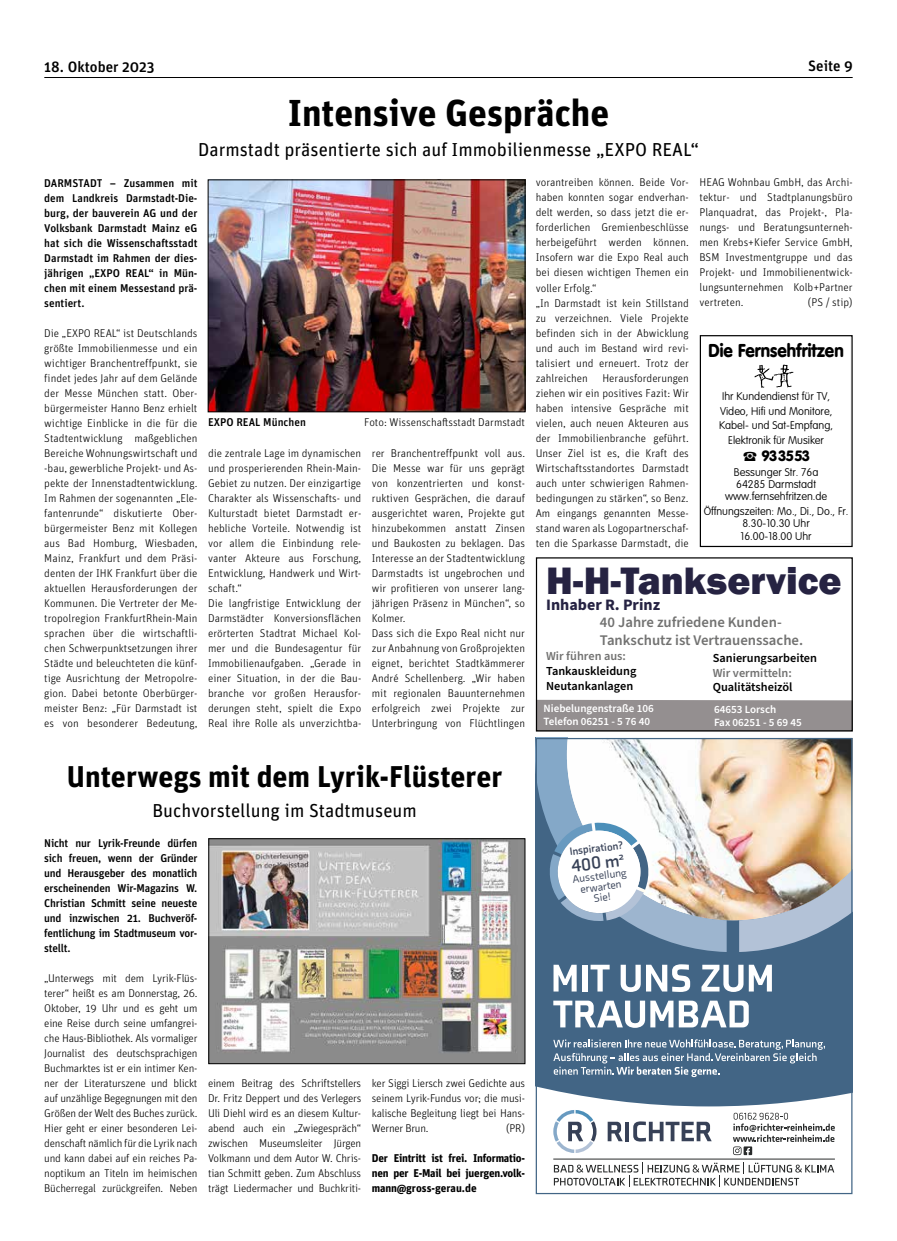
<style>
.page{position:relative;width:897px;height:1241px;background:#fff}
.page>*{position:absolute;margin:0;border:0;box-sizing:border-box;transform-origin:0 0}
.t1{font:800 39.25px "Franklin Gothic";color:#262342}
.t2{font:700 37.5px "Unit Pro";color:#000}
.t3{font:700 30px "Unit Pro";color:#000}
.t4{font:18.75px "Unit Pro";color:#000}
.t5{font:900 18.38px "VAG Rounded";color:#000;scale:.92 1}
.t6{font:700 17.88px "Axia";color:#374157}
.t7{font:700 16px "Source Sans Pro";color:#262343}
.t8{font:600 15px "Stone Sans ITC Std";color:#000}
.t9{font:500 15px "Unit Pro";color:#000}
.t10{font:600 14.75px/17.6px "Source Sans Pro";color:#727271}
.t11{font:900 14.62px "VAG Rounded";color:#000}
.t12{font:600 12.25px/14.8px "Source Sans Pro";color:#000}
.t13{font:600 12.25px "Source Sans Pro";color:#727271}
.t14{font:300 11.25px/15px "Unit Pro";color:#000;text-align:justify}
.t15{font:500 11.25px/15px "Unit Pro";color:#000;text-align:justify}
.t16{font:700 11.25px/15px "Unit Pro";letter-spacing:-.02em;color:#000;text-align:justify}
.t17{font:100 11px/12.2px "VAG Rounded";color:#000;text-align:center}
.t18{font:600 11px/13.2px "Source Sans Pro";color:#fff}
.t19{font:10.88px/10.9px "Axia";color:#374157;text-align:center}
.t20{font:700 10.88px "Axia";color:#374157}
.s1{font-family:"European Pi One";font-weight:400}
</style>
<div class="page">
<hr style="left:44px;top:77px;width:808px;height:1px;background:#000">
<svg style="left:537px;top:920px;width:313px;height:186px;background:#4e6e8c"></svg>
<svg style="left:607px;top:1121px;width:15px;height:19px"></svg>
<hr style="left:625px;top:1121px;width:4px;height:19px;background:#374157">
<svg style="left:633px;top:1121px;width:78px;height:20px"></svg>
<svg style="left:553px;top:1110px;width:43px;height:42px"></svg>
<hr style="left:553px;top:1158px;width:281px;height:1px;background:#292b2b">
<svg style="left:733px;top:1112px;width:101px;height:42px"></svg>
<svg style="left:739px;top:920px;width:111px;height:31px;background:#889fb8"></svg>
<img style="left:726px;top:739px;width:124px;height:181px">
<svg style="left:537px;top:739px;width:189px;height:212px"></svg>
<svg style="left:553px;top:1039px;width:272px;height:37px;background:#65819b"></svg>
<svg style="left:553px;top:964px;width:23px;height:27px"></svg>
<div style="left:582px;top:964px;width:5px;height:27px;background:#fff"></div>
<svg style="left:590px;top:964px;width:19px;height:27px"></svg>
<svg style="left:620px;top:964px;width:20px;height:27px"></svg>
<svg style="left:646px;top:964px;width:44px;height:27px"></svg>
<svg style="left:701px;top:964px;width:70px;height:27px"></svg>
<svg style="left:553px;top:1000px;width:195px;height:27px"></svg>
<svg style="left:554px;top:1162px;width:280px;height:24px"></svg>
<div style="left:535px;top:737px;width:317px;height:456px;border:1px solid #426585"></div>
<img style="left:754px;top:364px;width:39px;height:23px">
<div style="left:699px;top:335px;width:153px;height:212px;border:1px solid #000"></div>
<img style="left:211px;top:840px;width:312px;height:221px">
<div style="left:538px;top:699px;width:312px;height:30px;background:#948f90"></div>
<div style="left:536px;top:557px;width:316px;height:174px;border:1px solid #000"></div>
<img style="left:210px;top:182px;width:313px;height:228px">
<div style="left:208px;top:180px;width:317px;height:232px;border:1px solid #000"></div>
<h3 class="t9" style="left:808px;top:55px;width:46px">Seite 9</h3>
<h3 class="t8" style="left:44px;top:57px;width:127px">18. Oktober 2023</h3>
<h3 class="t8" style="left:804px;top:57px;width:36px">Seite</h3>
<h3 class="t9" style="left:60px;top:56px;width:96px">. Oktober 2023</h3>
<h2 class="t2" style="left:288px;top:86px;width:323px">Intensive Gespräche</h2>
<h3 class="t4" style="left:198px;top:136px;width:502px">Darmstadt präsentierte sich auf Immobilienmesse „EXPO REAL“</h3>
<p class="t15" style="left:44px;top:175px;width:155px">DARMSTADT – Zusammen mit dem Landkreis Darmstadt-Die&shy;burg, der bauverein AG und der Volksbank Darmstadt Mainz eG hat sich die Wissenschaftsstadt Darmstadt im Rahmen der dies&shy;jährigen „EXPO REAL“ in Mün&shy;chen mit einem Messestand prä&shy;sentiert.</p>
<p class="t14" style="left:44px;top:325px;width:155px">Die „EXPO REAL“ ist Deutschlands größte Immobilienmesse und ein wichtiger Branchentreffpunkt, sie findet jedes Jahr auf dem Gelände der Messe München statt. Ober&shy;bürgermeister Hanno Benz erhielt wichtige Einblicke in die für die Stadtentwicklung maßgeblichen Bereiche Wohnungswirtschaft und -bau, gewerbliche Projekt- und As&shy;pekte der Innenstadtentwicklung.<br>Im Rahmen der sogenannten „Ele&shy;fantenrunde“ diskutierte Ober&shy;bürgermeister Benz mit Kollegen aus Bad Homburg, Wiesbaden, Mainz, Frankfurt und dem Präsi&shy;denten der IHK Frankfurt über die aktuellen Herausforderungen der Kommunen. Die Vertreter der Me&shy;tropolregion FrankfurtRhein-Main sprachen über die wirtschaftli&shy;chen Schwerpunktsetzungen ihrer Städte und beleuchteten die künf&shy;tige Ausrichtung der Metropolre&shy;gion. Dabei betonte Oberbürger&shy;meister Benz: „Für Darmstadt ist es von besonderer Bedeutung,</p>
<p class="t15" style="left:208px;top:414px;width:99px">EXPO REAL München</p>
<p class="t14" style="left:364px;top:414px;width:162px">Foto: Wissenschaftsstadt Darmstadt</p>
<p class="t14" style="left:208px;top:445px;width:155px;text-align:left">die zentrale Lage im dynamischen und prosperierenden Rhein-Main-<br>Gebiet zu nutzen. Der einzigartige<br>Charakter als Wissenschafts- und<br>Kulturstadt bietet Darmstadt er&shy;hebliche Vorteile. Notwendig ist vor allem die Einbindung rele&shy;vanter Akteure aus Forschung,<br>Entwicklung, Handwerk und Wirt&shy;schaft.“<br>Die langfristige Entwicklung der<br>Darmstädter Konversionsflächen erörterten Stadtrat Michael Kol&shy;mer und die Bundesagentur für<br>Immobilienaufgaben. „Gerade in einer Situation, in der die Bau&shy;branche vor großen Herausfor&shy;derungen steht, spielt die Expo<br>Real ihre Rolle als unverzichtba-</p>
<p class="t14" style="left:372px;top:445px;width:155px;text-align:left">rer Branchentreffpunkt voll aus.<br>Die Messe war für uns geprägt von konzentrierten und konst&shy;ruktiven Gesprächen, die darauf ausgerichtet waren, Projekte gut hinzubekommen anstatt Zinsen und Baukosten zu beklagen. Das<br>Interesse an der Stadtentwicklung<br>Darmstadts ist ungebrochen und wir profitieren von unserer lang&shy;jährigen Präsenz in München“, so<br>Kolmer.<br>Dass sich die Expo Real nicht nur zur Anbahnung von Großprojekten eignet, berichtet Stadtkämmerer<br>André Schellenberg. „Wir haben mit regionalen Bauunternehmen erfolgreich zwei Projekte zur<br>Unterbringung von Flüchtlingen</p>
<p class="t14" style="left:535px;top:175px;width:155px;text-align:left">vorantreiben können. Beide Vor&shy;haben konnten sogar endverhan&shy;delt werden, so dass jetzt die er&shy;forderlichen Gremienbeschlüsse herbeigeführt werden können.<br>Insofern war die Expo Real auch bei diesen wichtigen Themen ein voller Erfolg.“<br>„In Darmstadt ist kein Stillstand zu verzeichnen. Viele Projekte befinden sich in der Abwicklung und auch im Bestand wird revi&shy;talisiert und erneuert. Trotz der zahlreichen</p>
<p class="t14" style="left:535px;top:370px;width:155px;text-indent:67px">Herausforderungen ziehen wir ein positives Fazit: Wir haben intensive Gespräche mit vielen, auch neuen Akteuren aus der Immobilienbranche geführt.<br>Unser Ziel ist es, die Kraft des Wirtschaftsstandortes Darmstadt auch unter schwierigen Rahmen&shy;bedingungen zu stärken“, so Benz.<br>Am eingangs genannten Messe&shy;stand waren als Logopartnerschaf&shy;ten die Sparkasse Darmstadt, die</p>
<p class="t14" style="left:699px;top:175px;width:155px">HEAG Wohnbau GmbH, das Archi&shy;tektur- und Stadtplanungsbüro Planquadrat, das Projekt-, Pla&shy;nungs- und Beratungsunterneh&shy;men Krebs+Kiefer Service GmbH, BSM Investmentgruppe und das Projekt- und Immobilienentwick&shy;lungsunternehmen Kolb+Partner vertreten.</p>
<p class="t14" style="left:807px;top:295px;width:46px">(PS / stip)</p>
<h3 class="t5" style="left:708px;top:340px;width:148px">Die Fernsehfritzen</h3>
<p class="t17" style="left:719px;top:389px;width:115px;line-height:14.6px">Ihr Kundendienst für TV,<br>Video, Hifi und Monitore,<br>Kabel- und Sat-Empfang,<br>Elektronik für Musiker</p>
<p class="t11" style="left:742px;top:447px;width:68px"><span class="s1">Z</span> 933553</p>
<p class="t17" style="left:725px;top:466px;width:104px">Bessunger Str. 76a<br>64285 Darmstadt www.fernsehfritzen.de</p>
<p class="t17" style="left:703px;top:505px;width:146px">Öffnungszeiten: Mo., Di., Do., Fr.<br>8.30-10.30 Uhr<br>16.00-18.00 Uhr</p>
<h1 class="t1" style="left:546px;top:555px;width:297px">H-H-Tankservice</h1>
<h3 class="t7" style="left:546px;top:594px;width:115px">Inhaber R. Prinz</h3>
<h3 class="t10" style="left:600px;top:614px;width:205px">40 Jahre zufriedene Kunden-<br>Tankschutz ist Vertrauenssache.</h3>
<p class="t13" style="left:546px;top:648px;width:81px">Wir führen aus:</p>
<p class="t12" style="left:546px;top:664px;width:92px">Tankauskleidung<br>Neutankanlagen</p>
<p class="t12" style="left:712px;top:650px;width:106px">Sanierungsarbeiten</p>
<p class="t13" style="left:712px;top:664px;width:80px">Wir vermitteln:</p>
<p class="t12" style="left:712px;top:680px;width:81px">Qualitätsheizöl</p>
<p class="t18" style="left:543px;top:702px;width:112px">Niebelungenstraße 106<br>Telefon 06251 - 5 76 40</p>
<p class="t18" style="left:714px;top:703px;width:89px">64653 Lorsch<br>Fax 06251 - 5 69 45</p>
<h3 class="t3" style="left:67px;top:754px;width:437px">Unterwegs mit dem Lyrik-Flüsterer</h3>
<h3 class="t4" style="left:152px;top:797px;width:266px">Buchvorstellung im Stadtmuseum</h3>
<p class="t15" style="left:44px;top:835px;width:155px">Nicht nur Lyrik-Freunde dürfen sich freuen, wenn der Gründer und Herausgeber des monatlich erscheinenden Wir-Magazins W.<br>Christian Schmitt seine neueste und inzwischen 21. Buchveröf&shy;fentlichung im Stadtmuseum vor&shy;stellt.</p>
<p class="t14" style="left:44px;top:970px;width:155px">„Unterwegs mit dem Lyrik-Flüs&shy;terer“ heißt es am Donnerstag, 26.<br>Oktober, 19 Uhr und es geht um eine Reise durch seine umfangrei&shy;che Haus-Bibliothek. Als vormaliger Journalist des deutschsprachigen Buchmarktes ist er ein intimer Ken&shy;ner der Literaturszene und blickt auf unzählige Begegnungen mit den Größen der Welt des Buches zurück.<br>Hier geht er einer besonderen Lei&shy;denschaft nämlich für die Lyrik nach und kann dabei auf ein reiches Pa&shy;noptikum an Titeln im heimischen Bücherregal zurückgreifen. Neben</p>
<p class="t14" style="left:208px;top:1075px;width:155px">einem Beitrag des Schriftstellers Dr. Fritz Deppert und des Verlegers Uli Diehl wird es an diesem Kultur&shy;abend auch ein „Zwiegespräch“ zwischen Museumsleiter Jürgen Volkmann und dem Autor W. Chris&shy;tian Schmitt geben. Zum Abschluss trägt Liedermacher und Buchkriti-</p>
<p class="t14" style="left:372px;top:1075px;width:155px">ker Siggi Liersch zwei Gedichte aus seinem Lyrik-Fundus vor; die musi&shy;kalische Begleitung liegt bei Hans-Werner Brun.</p>
<p class="t14" style="left:506px;top:1120px;width:20px">(PR)</p>
<p class="t16" style="left:372px;top:1149px;width:155px">Der Eintritt ist frei. Informatio&shy;nen per E-Mail bei juergen.volk&shy;mann@gross-gerau.de</p>
<p class="t20" style="left:568px;top:844px;width:55px;rotate:-7deg">Inspiration?</p>
<h3 class="t6" style="left:570px;top:855px;width:54px;rotate:-7deg">400 m<sup>2</sup></h3>
<p class="t19" style="left:571px;top:873px;width:56px;rotate:-7deg">Ausstellung erwarten<br>Sie!</p>
</div>
